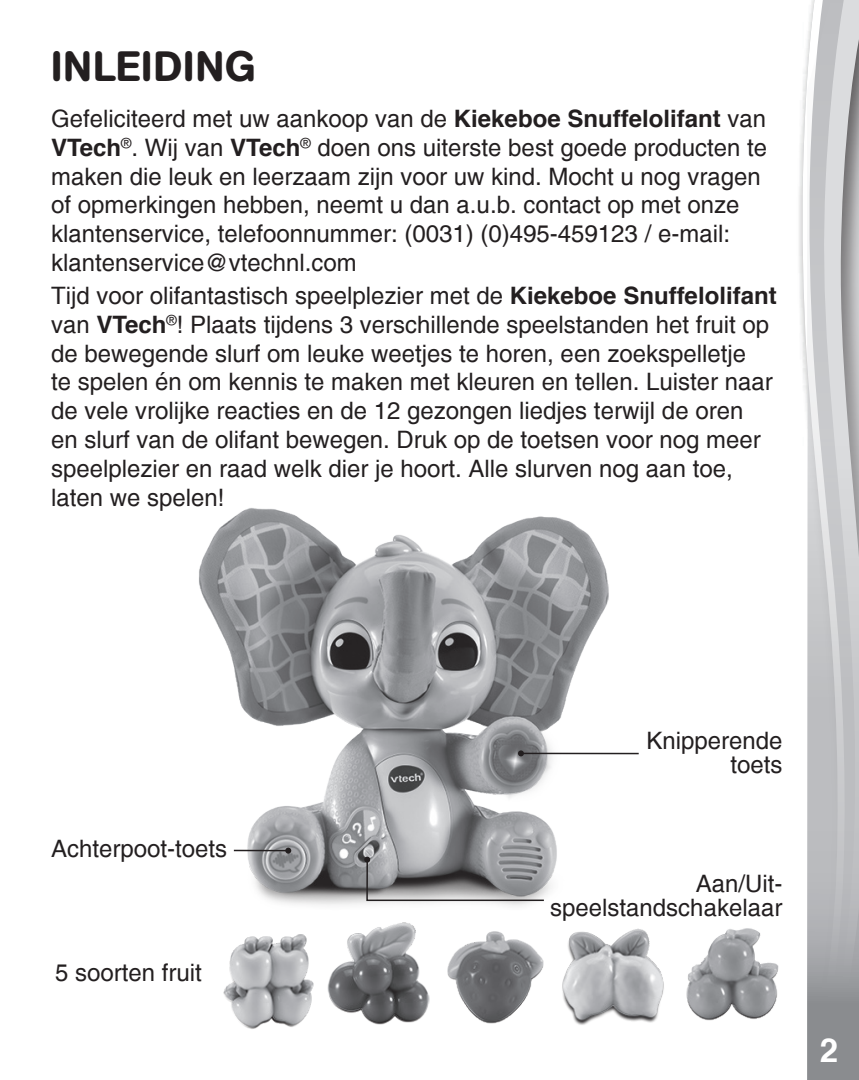
<style>
.page{position:relative;width:859px;height:1080px;background:#fff}
.page>*{position:absolute;margin:0;border:0;box-sizing:border-box;transform-origin:0 0}
.t1{font:500 42px "AG Book Rounded";letter-spacing:.02em;color:#231f20}
.t2{font:700 33px "Helvetica";color:#fff}
.t3{font:24px/28.8px "Helvetica";color:#231f20}
.s1{font-weight:700}
.s2{font-style:inherit}
</style>
<div class="page">
<div style="left:795px;top:0;width:64px;height:1080px;background:#231f20;opacity:.75"></div>
<svg style="left:802px;top:0;width:5px;height:1080px"></svg>
<svg style="left:807px;top:0;width:52px;height:1080px;background:#bfc0c2"></svg>
<div style="left:788px;top:1036px;width:18px;height:44px;background:#fff"></div>
<img style="left:199px;top:508px;width:440px;height:388px">
<hr style="left:234px;top:850px;width:54px;height:1px;background:#231f20">
<svg style="left:285px;top:848px;width:6px;height:6px"></svg>
<svg style="left:364px;top:857px;width:181px;height:39px;background:#868789"></svg>
<hr style="left:521px;top:753px;width:118px;height:1px;background:#231f20">
<svg style="left:518px;top:750px;width:6px;height:6px"></svg>
<img style="left:223px;top:896px;width:576px;height:140px">
<h1 class="t1" style="left:51px;top:42px;width:206px">INLEIDING</h1>
<p class="t3" style="left:51px;top:104px;width:718px">Gefeliciteerd met uw aankoop van de <span class="s1">Kiekeboe Snuffelolifant</span> van <span class="s1">VTech</span><sup>®</sup>. Wij van <span class="s1">VTech</span><sup>®</sup> doen ons uiterste best goede producten te maken die leuk en leerzaam zijn voor uw kind. Mocht u nog vragen of opmerkingen hebben, neemt u dan a.u.b. contact op met onze klantenservice, telefoonnummer: (0031) (0)495-459123 / e-mail: klantenservice@vtechnl.com</p>
<p class="t3" style="left:51px;top:281px;width:727px">Tijd voor olifantastisch speelplezier met de <span class="s1">Kiekeboe Snuffelolifant </span>van <span class="s1">VTech</span><sup>®</sup>! Plaats tijdens 3 verschillende speelstanden het fruit op de bewegende slurf om leuke weetjes te horen, een zoekspelletje<br>te spelen én om kennis te maken met kleuren en tellen. Luister naar de vele vrolijke reacties en de 12 gezongen liedjes terwijl de oren<br>en slurf van de olifant bewegen. Druk op de toetsen voor nog meer speelplezier en raad welk dier je hoort. Alle slurven nog aan toe, laten we spelen!</p>
<p class="t3" style="left:51px;top:834px;width:178px">Achterpoot-toets</p>
<p class="t3" style="left:55px;top:958px;width:148px">5 soorten fruit</p>
<p class="t3" style="left:646px;top:729px;width:138px;line-height:24px;text-align:right">Knipperende toets</p>
<p class="t3" style="left:550px;top:872px;width:234px;line-height:24px;text-align:right">Aan/Uit&shy;speelstandschakelaar</p>
<h2 class="t2" style="left:820px;top:1023px;width:34px">2 <sup>2</sup><span class="s2">2</span></h2>
</div>
